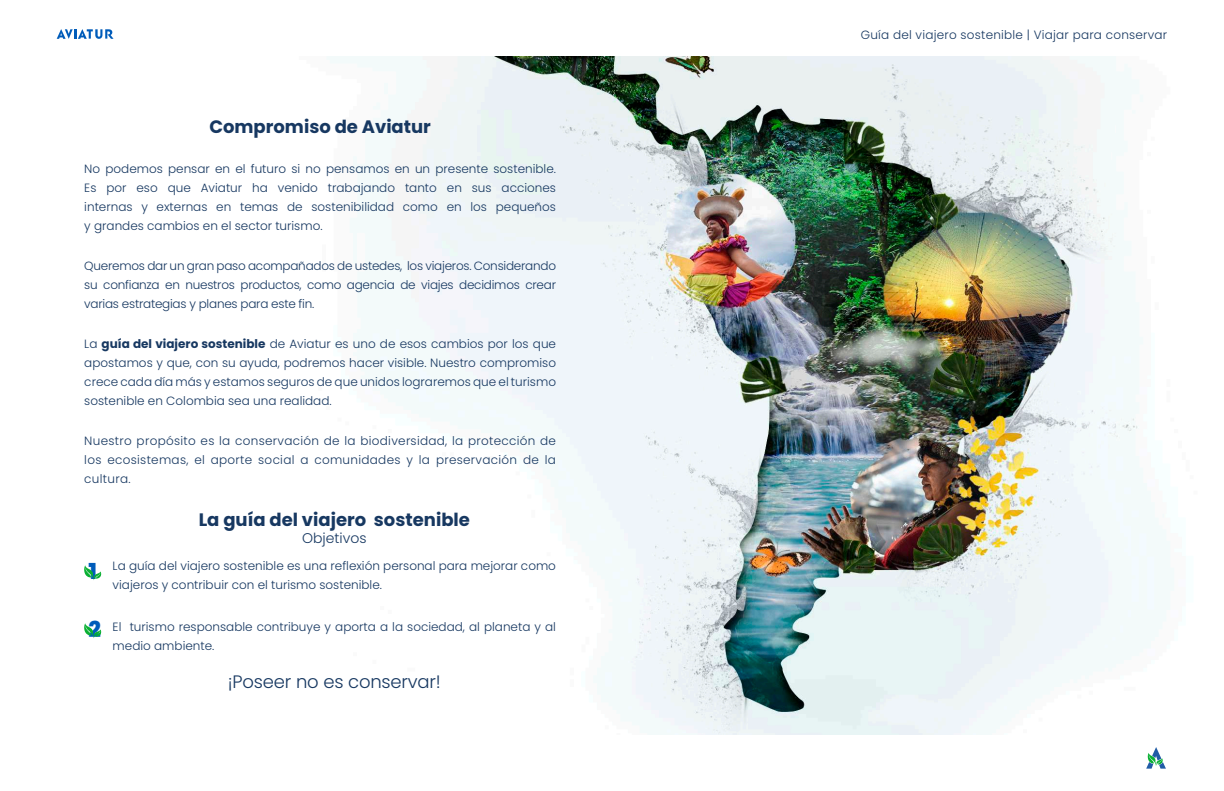
<style>
.page{position:relative;width:1224px;height:791px;background:#fff}
.page>*{position:absolute;margin:0;border:0;box-sizing:border-box;transform-origin:0 0}
.t1{font:800 22px "Poppins";color:#005cba}
.t2{font:700 18px "Poppins";color:#173861}
.t3{font:300 18px "Poppins";letter-spacing:-.01em;color:#173861}
.t4{font:300 14px "Poppins";color:#173861}
.t5{font:300 12px/19px "Poppins";color:#173861;text-align:justify}
.t6{font:300 12px "Poppins";letter-spacing:.02em;color:#173861}
.s1{font-weight:700}
</style>
<div class="page">
<img style="left:327px;top:57px;width:847px;height:677px">
<svg style="left:84px;top:565px;width:17px;height:15px"></svg>
<svg style="left:84px;top:623px;width:17px;height:15px"></svg>
<svg style="left:57px;top:29px;width:57px;height:10px"></svg>
<svg style="left:1146px;top:747px;width:20px;height:22px"></svg>
<h2 class="t2" style="left:209px;top:116px;width:223px">Compromiso de Aviatur</h2>
<p class="t5" style="left:84px;top:159px;width:473px">No podemos pensar en el futuro si no pensamos en un presente sostenible.<br>Es por eso que Aviatur ha venido trabajando tanto en sus acciones internas y externas en temas de sostenibilidad como en los pequeños y grandes cambios en el sector turismo.</p>
<p class="t5" style="left:84px;top:256px;width:473px">Queremos dar un gran paso acompañados de ustedes, los viajeros. Considerando su confianza en nuestros productos, como agencia de viajes decidimos crear varias estrategias y planes para este fin.</p>
<p class="t5" style="left:84px;top:334px;width:473px">La <span class="s1">guía del viajero sostenible</span> de Aviatur es uno de esos cambios por los que apostamos y que, con su ayuda, podremos hacer visible. Nuestro compromiso crece cada día más y estamos seguros de que unidos lograremos que el turismo sostenible en Colombia sea una realidad.</p>
<p class="t5" style="left:84px;top:431px;width:473px">Nuestro propósito es la conservación de la biodiversidad, la protección de los ecosistemas, el aporte social a comunidades y la preservación de la cultura.</p>
<h1 class="t1" style="left:89px;top:559px;width:10px">1</h1>
<h1 class="t1" style="left:89px;top:617px;width:14px">2</h1>
<h2 class="t2" style="left:199px;top:509px;width:273px">La guía del viajero sostenible</h2>
<p class="t4" style="left:302px;top:530px;width:66px">Objetivos</p>
<p class="t5" style="left:113px;top:557px;width:445px">La guía del viajero sostenible es una reflexión personal para mejorar como viajeros y contribuir con el turismo sostenible.</p>
<p class="t5" style="left:113px;top:618px;width:445px">El turismo responsable contribuye y aporta a la sociedad, al planeta y al medio ambiente.</p>
<h2 class="t3" style="left:228px;top:672px;width:215px">¡Poseer no es conservar!</h2>
<p class="t6" style="left:861px;top:28px;width:308px">Guía del viajero sostenible | Viajar para conservar</p>
</div>
